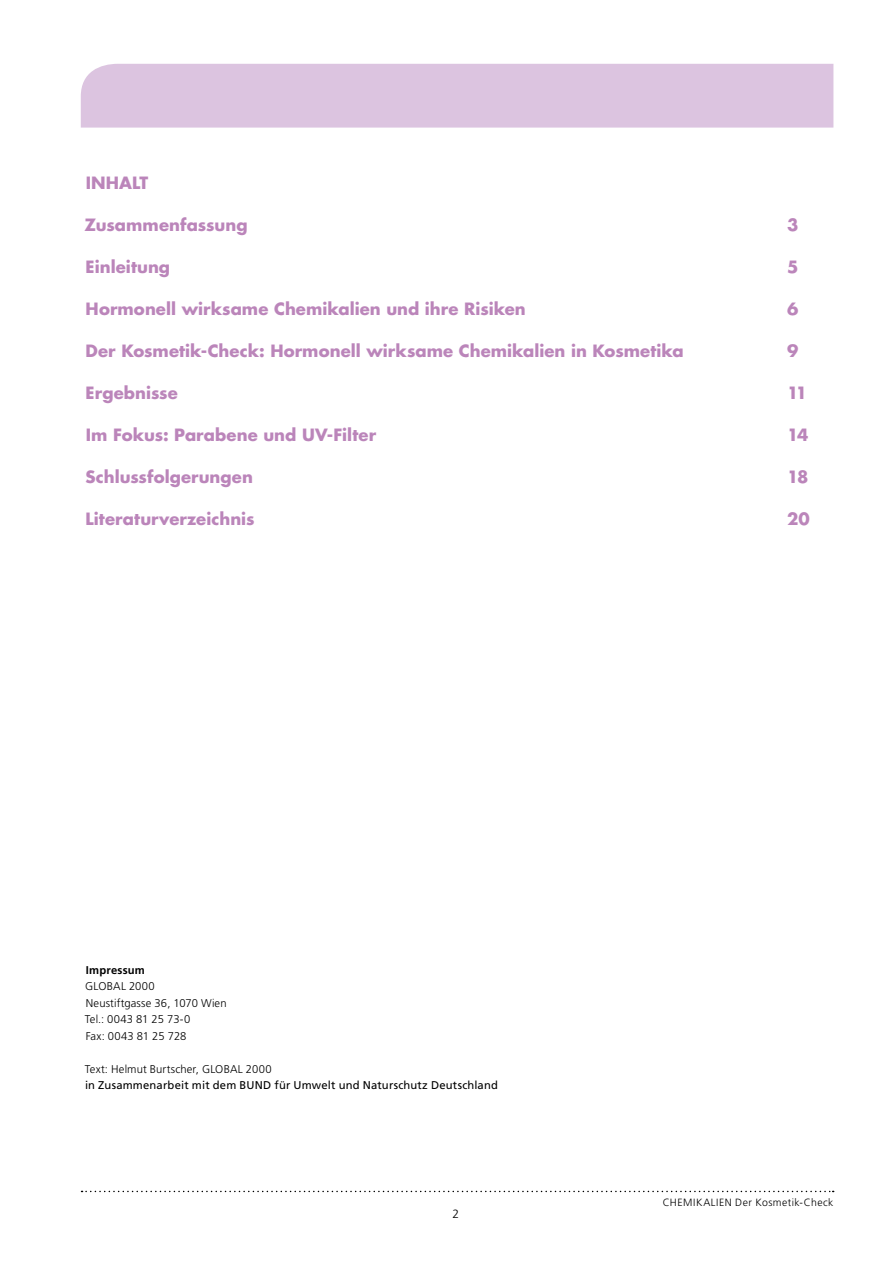
<style>
.page{position:relative;width:893px;height:1263px;background:#fff}
.page>*{position:absolute;margin:0;border:0;box-sizing:border-box;transform-origin:0 0}
.t1{font:700 16.5px "Futura LT";color:#bb85ba}
.t2{font:300 12px "Frutiger CE";color:#000}
.t3{font:300 11.25px/16.5px "Frutiger LT";letter-spacing:.01em;color:#000}
.t4{font:11.25px "Frutiger LT";letter-spacing:.015em;color:#000}
.t5{font:700 11.25px "Frutiger LT";letter-spacing:.02em;color:#000}
.t6{font:300 10.5px "Frutiger LT";letter-spacing:.045em;color:#000}
</style>
<div class="page">
<svg style="left:82px;top:1191px;width:752px;height:1px"></svg>
<div style="left:81px;top:64px;width:752px;height:64px;background:#dcc4e0"></div>
<p class="t1" style="left:86px;top:172px;width:64px">Inhalt</p>
<p class="t1" style="left:85px;top:214px;width:165px">Zusammenfassung</p>
<p class="t1" style="left:787px;top:214px;width:13px">3</p>
<p class="t1" style="left:86px;top:256px;width:86px">Einleitung</p>
<p class="t1" style="left:787px;top:256px;width:13px">5</p>
<p class="t1" style="left:86px;top:298px;width:442px">Hormonell wirksame Chemikalien und ihre Risiken</p>
<p class="t1" style="left:787px;top:298px;width:13px">6</p>
<p class="t1" style="left:86px;top:340px;width:599px">Der Kosmetik-Check: Hormonell wirksame Chemikalien in Kosmetika</p>
<p class="t1" style="left:787px;top:340px;width:13px">9</p>
<p class="t1" style="left:86px;top:382px;width:94px">Ergebnisse</p>
<p class="t1" style="left:787px;top:382px;width:22px">11</p>
<p class="t1" style="left:86px;top:424px;width:292px">Im Fokus: Parabene und UV-Filter</p>
<p class="t1" style="left:787px;top:424px;width:23px">14</p>
<p class="t1" style="left:85px;top:466px;width:169px">Schlussfolgerungen</p>
<p class="t1" style="left:787px;top:466px;width:23px">18</p>
<p class="t1" style="left:86px;top:508px;width:171px">Literaturverzeichnis</p>
<p class="t1" style="left:787px;top:508px;width:24px">20</p>
<p class="t5" style="left:86px;top:963px;width:61px">Impressum</p>
<p class="t3" style="left:85px;top:978px;width:143px">GLOBAL 2000<br>Neustiftgasse 36, 1070 Wien<br>Tel.: 0043 81 25 73-0<br>Fax: 0043 81 25 728</p>
<p class="t3" style="left:85px;top:1061px;width:188px">Text: Helmut Burtscher, GLOBAL 2000</p>
<p class="t4" style="left:85px;top:1078px;width:414px">in Zusammenarbeit mit dem BUND für Umwelt und Naturschutz Deutschland</p>
<p class="t2" style="left:453px;top:1207px;width:8px">2</p>
<p class="t6" style="left:663px;top:1196px;width:172px">CHEMIKALIEN Der Kosmetik-Check</p>
</div>
